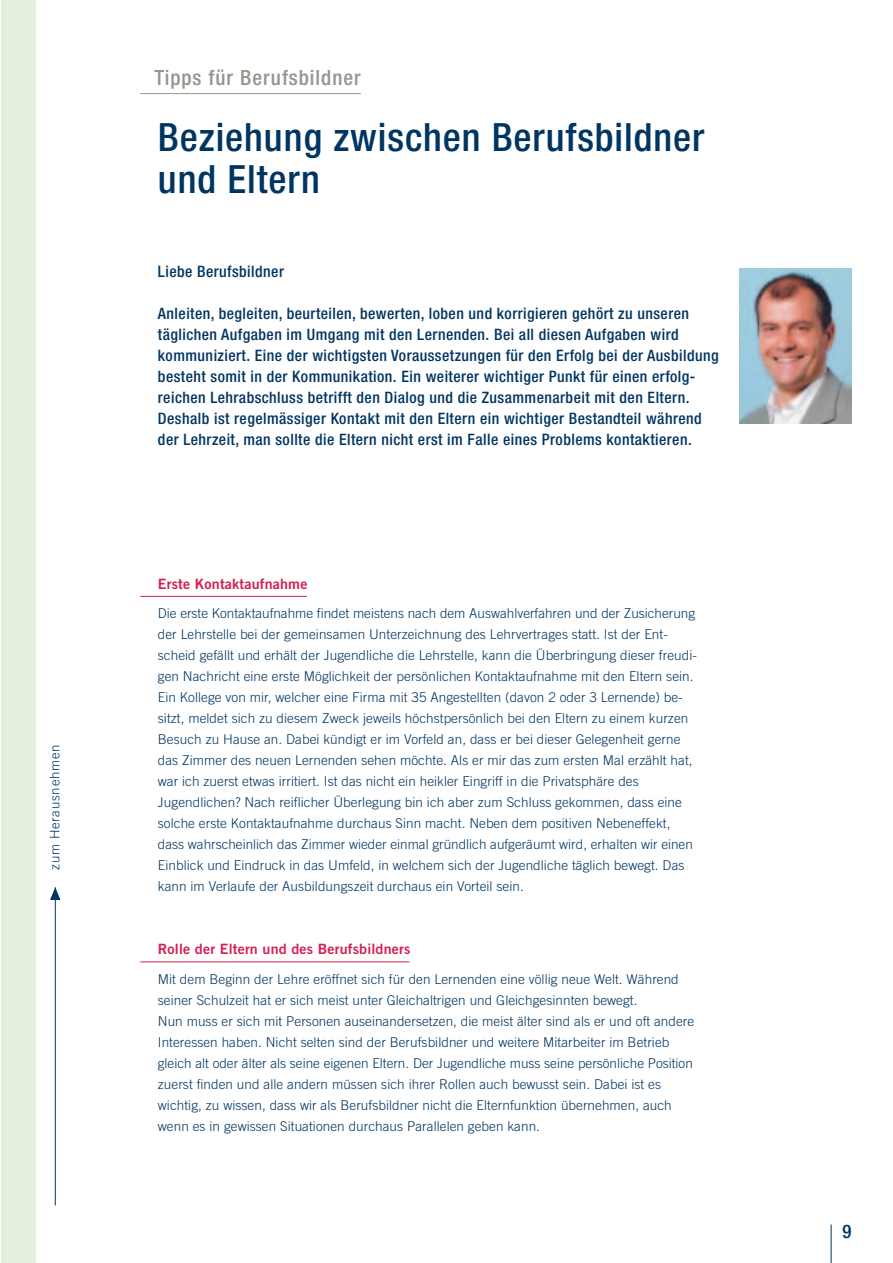
<style>
.page{position:relative;width:893px;height:1263px;background:#fff}
.page>*{position:absolute;margin:0;border:0;box-sizing:border-box;transform-origin:0 0}
.t1{font:500 condensed 39px/42px "Helvetica Neue";letter-spacing:.025em;color:#003562}
.t2{font:500 condensed 21px "Helvetica Neue";letter-spacing:.05em;color:#97948d}
.t3{font:500 condensed 18.75px "Helvetica Neue";color:#003562}
.t4{font:500 condensed 15.75px/21px "Helvetica Neue";letter-spacing:.03em;color:#003562}
.t5{font:14.25px "Trade Gothic Bold Two";letter-spacing:.01em;color:#d51e52}
.t6{font:300 13.5px/21px "Trade Gothic";letter-spacing:.005em;color:#003562}
.t7{font:300 13.2px "Trade Gothic";letter-spacing:.055em;color:#003562}
</style>
<div class="page">
<hr style="left:140px;top:93px;width:221px;height:1px;background:#97948d">
<div style="left:1px;top:0;width:34px;height:1263px;background:#e5efe0"></div>
<img style="left:739px;top:269px;width:112px;height:155px">
<hr style="left:830px;top:1225px;width:1px;height:38px;background:#003562">
<hr style="left:55px;top:887px;width:1px;height:318px;background:#003562">
<svg style="left:50px;top:887px;width:10px;height:13px"></svg>
<hr style="left:140px;top:596px;width:167px;height:1px;background:#d51e52">
<hr style="left:140px;top:961px;width:269px;height:1px;background:#d51e52">
<p class="t7" style="left:50px;top:870px;width:127px;rotate:-90deg">zum Herausnehmen</p>
<h2 class="t2" style="left:154px;top:70px;width:208px">Tipps für Berufsbildner</h2>
<h1 class="t1" style="left:158px;top:120px;width:548px">Beziehung zwischen Berufsbildner und Eltern</h1>
<p class="t4" style="left:158px;top:263px;width:127px">Liebe Berufsbildner</p>
<p class="t4" style="left:158px;top:305px;width:562px">Anleiten, begleiten, beurteilen, bewerten, loben und korrigieren gehört zu unseren täglichen Aufgaben im Umgang mit den Lernenden. Bei all diesen Aufgaben wird kommuniziert. Eine der wichtigsten Voraussetzungen für den Erfolg bei der Ausbildung besteht somit in der Kommunikation. Ein weiterer wichtiger Punkt für einen erfolg&shy;reichen Lehrabschluss betrifft den Dialog und die Zusammenarbeit mit den Eltern.<br>Deshalb ist regelmässiger Kontakt mit den Eltern ein wichtiger Bestandteil während der Lehrzeit, man sollte die Eltern nicht erst im Falle eines Problems kontaktieren.</p>
<p class="t5" style="left:158px;top:578px;width:151px">Erste Kontaktaufnahme</p>
<p class="t6" style="left:158px;top:604px;width:540px">Die erste Kontaktaufnahme findet meistens nach dem Auswahlverfahren und der Zusicherung der Lehrstelle bei der gemeinsamen Unterzeichnung des Lehrvertrages statt. Ist der Ent&shy;scheid gefällt und erhält der Jugendliche die Lehrstelle, kann die Überbringung dieser freudi&shy;gen Nachricht eine erste Möglichkeit der persönlichen Kontaktaufnahme mit den Eltern sein.<br>Ein Kollege von mir, welcher eine Firma mit 35 Angestellten (davon 2 oder 3 Lernende) be&shy;sitzt, meldet sich zu diesem Zweck jeweils höchstpersönlich bei den Eltern zu einem kurzen Besuch zu Hause an. Dabei kündigt er im Vorfeld an, dass er bei dieser Gelegenheit gerne das Zimmer des neuen Lernenden sehen möchte. Als er mir das zum ersten Mal erzählt hat, war ich zuerst etwas irritiert. Ist das nicht ein heikler Eingriff in die Privatsphäre des Jugendlichen? Nach reiflicher Überlegung bin ich aber zum Schluss gekommen, dass eine solche erste Kontaktaufnahme durchaus Sinn macht. Neben dem positiven Nebeneffekt, dass wahrscheinlich das Zimmer wieder einmal gründlich aufgeräumt wird, erhalten wir einen Einblick und Eindruck in das Umfeld, in welchem sich der Jugendliche täglich bewegt. Das kann im Verlaufe der Ausbildungszeit durchaus ein Vorteil sein.</p>
<p class="t5" style="left:158px;top:944px;width:254px">Rolle der Eltern und des Berufsbildners</p>
<p class="t6" style="left:158px;top:969px;width:538px">Mit dem Beginn der Lehre eröffnet sich für den Lernenden eine völlig neue Welt. Während seiner Schulzeit hat er sich meist unter Gleichaltrigen und Gleichgesinnten bewegt.<br>Nun muss er sich mit Personen auseinandersetzen, die meist älter sind als er und oft andere Interessen haben. Nicht selten sind der Berufsbildner und weitere Mitarbeiter im Betrieb gleich alt oder älter als seine eigenen Eltern. Der Jugendliche muss seine persönliche Position zuerst finden und alle andern müssen sich ihrer Rollen auch bewusst sein. Dabei ist es wichtig, zu wissen, dass wir als Berufsbildner nicht die Elternfunktion übernehmen, auch wenn es in gewissen Situationen durchaus Parallelen geben kann.</p>
<h3 class="t3" style="left:842px;top:1225px;width:10px">9</h3>
</div>
